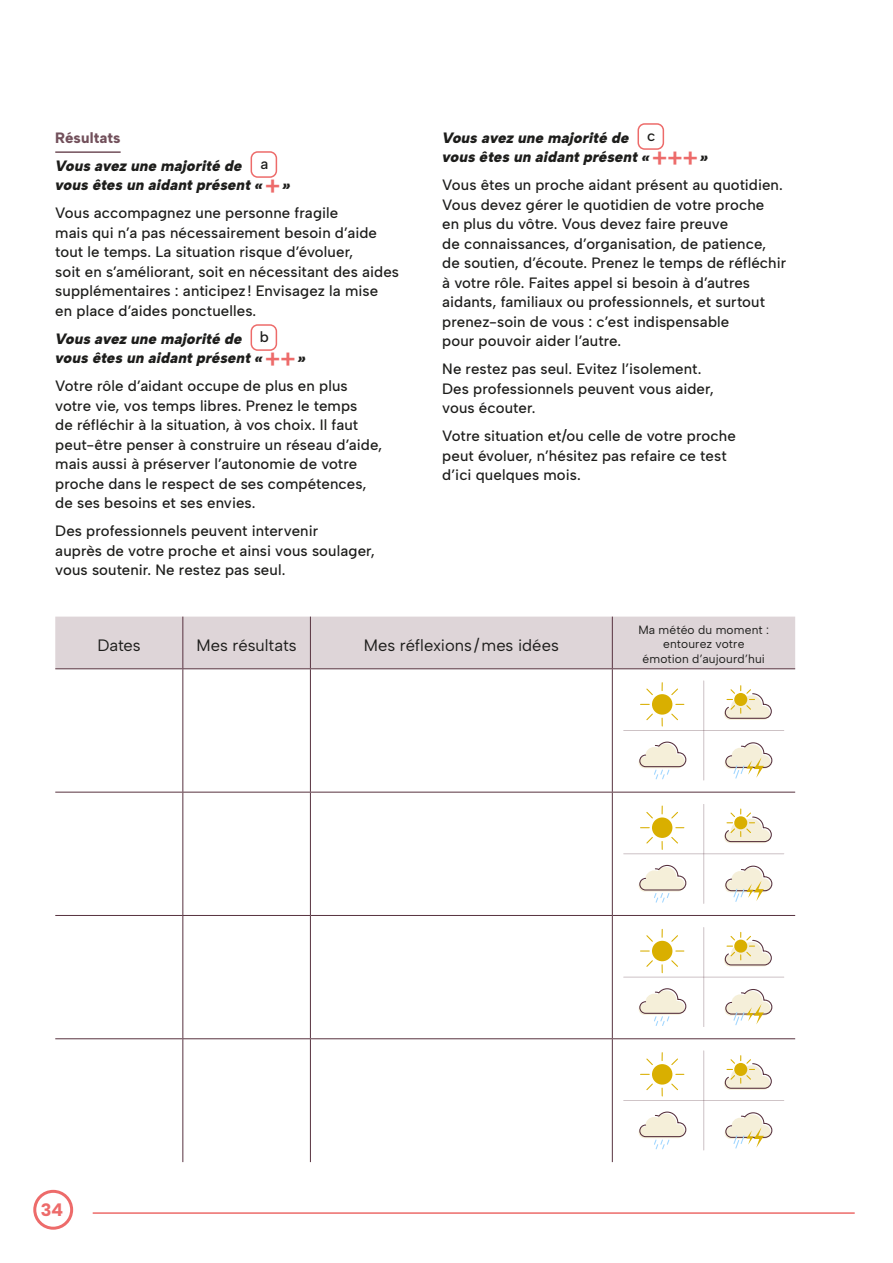
<style>
.page{position:relative;width:893px;height:1263px;background:#fff}
.page>*{position:absolute;margin:0;border:0;box-sizing:border-box;transform-origin:0 0}
.t1{font:800 18px "Albert Sans";color:#ed6b6a}
.TB_-_LVL_2{font:16.5px "Albert Sans";color:#1d1d1b}
.texte{font:500 15px/19.5px "Albert Sans";letter-spacing:.005em;color:#1d1d1b}
.texte-2{font:italic 900 15px "Albert Sans";letter-spacing:.01em;color:#1d1d1b}
.T5{font:800 15px "Albert Sans";letter-spacing:.01em;color:#72505b}
.TEST_1{font:500 15px "Albert Sans";color:#1d1d1b}
.TB_-_LVL_2-2{font:12px/14.4px "Albert Sans";letter-spacing:.015em;color:#1d1d1b;text-align:center}
.s1{font-weight:600;font-style:normal;font-size:25.5px;color:#ed6b6a}
</style>
<div class="page">
<hr style="left:55px;top:151px;width:66px;height:2px;background:#72505b">
<div style="left:251px;top:151px;width:26px;height:27px;border:2px solid #ed6b6a;border-radius:6px"></div>
<div style="left:251px;top:324px;width:26px;height:27px;border:2px solid #ed6b6a;border-radius:6px"></div>
<div style="left:637px;top:123px;width:27px;height:27px;border:2px solid #ed6b6a;border-radius:6px"></div>
<div style="left:55px;top:617px;width:740px;height:51px;background:#ded5d8"></div>
<hr style="left:182px;top:669px;width:1px;height:123px;background:#57323f">
<hr style="left:310px;top:669px;width:1px;height:123px;background:#57323f">
<hr style="left:612px;top:669px;width:1px;height:123px;background:#57323f">
<hr style="left:55px;top:792px;width:128px;height:1px;background:#57323f">
<hr style="left:183px;top:792px;width:127px;height:1px;background:#57323f">
<hr style="left:182px;top:792px;width:1px;height:123px;background:#57323f">
<hr style="left:310px;top:792px;width:302px;height:1px;background:#57323f">
<hr style="left:310px;top:792px;width:1px;height:123px;background:#57323f">
<hr style="left:612px;top:792px;width:183px;height:1px;background:#57323f">
<hr style="left:612px;top:792px;width:1px;height:123px;background:#57323f">
<hr style="left:55px;top:915px;width:128px;height:1px;background:#57323f">
<hr style="left:183px;top:915px;width:127px;height:1px;background:#57323f">
<hr style="left:182px;top:916px;width:1px;height:122px;background:#57323f">
<hr style="left:310px;top:915px;width:302px;height:1px;background:#57323f">
<hr style="left:310px;top:916px;width:1px;height:122px;background:#57323f">
<hr style="left:612px;top:915px;width:183px;height:1px;background:#57323f">
<hr style="left:612px;top:916px;width:1px;height:122px;background:#57323f">
<hr style="left:55px;top:1038px;width:128px;height:1px;background:#57323f">
<hr style="left:183px;top:1038px;width:127px;height:1px;background:#57323f">
<hr style="left:182px;top:1039px;width:1px;height:123px;background:#57323f">
<hr style="left:310px;top:1038px;width:302px;height:1px;background:#57323f">
<hr style="left:310px;top:1039px;width:1px;height:123px;background:#57323f">
<hr style="left:612px;top:1038px;width:183px;height:1px;background:#57323f">
<hr style="left:612px;top:1039px;width:1px;height:123px;background:#57323f">
<hr style="left:55px;top:668px;width:128px;height:1px;background:#57323f">
<hr style="left:183px;top:668px;width:127px;height:1px;background:#57323f">
<hr style="left:310px;top:668px;width:302px;height:1px;background:#57323f">
<hr style="left:612px;top:668px;width:183px;height:1px;background:#57323f">
<hr style="left:182px;top:617px;width:1px;height:51px;background:#57323f">
<hr style="left:310px;top:617px;width:1px;height:51px;background:#57323f">
<hr style="left:612px;top:617px;width:1px;height:51px;background:#57323f">
<div style="left:652px;top:694px;width:20px;height:21px;background:#d9af00;border-radius:50%"></div>
<svg style="left:646px;top:713px;width:7px;height:8px"></svg>
<svg style="left:646px;top:688px;width:7px;height:8px"></svg>
<svg style="left:671px;top:688px;width:7px;height:8px"></svg>
<svg style="left:671px;top:713px;width:7px;height:8px"></svg>
<svg style="left:724px;top:686px;width:48px;height:34px"></svg>
<svg style="left:639px;top:741px;width:48px;height:39px"></svg>
<svg style="left:725px;top:742px;width:48px;height:37px"></svg>
<hr style="left:624px;top:730px;width:160px;height:1px;background:#56303c">
<hr style="left:703px;top:681px;width:1px;height:99px;background:#56303c">
<div style="left:652px;top:817px;width:20px;height:21px;background:#d9af00;border-radius:50%"></div>
<svg style="left:646px;top:837px;width:7px;height:7px"></svg>
<svg style="left:646px;top:812px;width:7px;height:7px"></svg>
<svg style="left:671px;top:812px;width:7px;height:7px"></svg>
<svg style="left:671px;top:837px;width:7px;height:7px"></svg>
<svg style="left:724px;top:809px;width:48px;height:34px"></svg>
<svg style="left:639px;top:864px;width:48px;height:39px"></svg>
<svg style="left:725px;top:865px;width:48px;height:37px"></svg>
<hr style="left:624px;top:853px;width:160px;height:1px;background:#56303c">
<hr style="left:703px;top:804px;width:1px;height:99px;background:#56303c">
<div style="left:652px;top:941px;width:20px;height:20px;background:#d9af00;border-radius:50%"></div>
<svg style="left:646px;top:960px;width:7px;height:7px"></svg>
<svg style="left:646px;top:935px;width:7px;height:7px"></svg>
<svg style="left:671px;top:935px;width:7px;height:7px"></svg>
<svg style="left:671px;top:960px;width:7px;height:7px"></svg>
<svg style="left:724px;top:932px;width:48px;height:34px"></svg>
<svg style="left:639px;top:988px;width:48px;height:38px"></svg>
<svg style="left:725px;top:989px;width:48px;height:37px"></svg>
<hr style="left:624px;top:977px;width:160px;height:1px;background:#56303c">
<hr style="left:703px;top:927px;width:1px;height:100px;background:#56303c">
<div style="left:652px;top:1064px;width:20px;height:20px;background:#d9af00;border-radius:50%"></div>
<svg style="left:646px;top:1083px;width:7px;height:8px"></svg>
<svg style="left:646px;top:1058px;width:7px;height:7px"></svg>
<svg style="left:671px;top:1058px;width:7px;height:7px"></svg>
<svg style="left:671px;top:1083px;width:7px;height:8px"></svg>
<svg style="left:724px;top:1056px;width:48px;height:34px"></svg>
<svg style="left:639px;top:1111px;width:48px;height:39px"></svg>
<svg style="left:725px;top:1112px;width:48px;height:37px"></svg>
<hr style="left:624px;top:1100px;width:160px;height:1px;background:#56303c">
<hr style="left:703px;top:1051px;width:1px;height:99px;background:#56303c">
<hr style="left:93px;top:1212px;width:762px;height:2px;background:#ed6b6a">
<div style="left:33px;top:1190px;width:40px;height:40px;border:3px solid #ed6b6a;border-radius:50%"></div>
<p class="T5" style="left:55px;top:129px;width:67px">Résultats</p>
<p class="texte-2" style="left:55px;top:157px;width:188px">Vous avez une majorité de</p>
<p class="texte-2" style="left:55px;top:176px;width:237px">vous êtes un aidant présent «<span class="s1">+</span>»</p>
<p class="texte" style="left:55px;top:203px;width:345px">Vous accompagnez une personne fragile<br>mais qui n’a pas nécessairement besoin d’aide tout le temps. La situation risque d’évoluer,<br>soit en s’améliorant, soit en nécessitant des aides supplémentaires : anticipez ! Envisagez la mise<br>en place d’aides ponctuelles.</p>
<p class="texte-2" style="left:55px;top:330px;width:188px">Vous avez une majorité de</p>
<p class="texte-2" style="left:55px;top:349px;width:252px">vous êtes un aidant présent «<span class="s1">++</span>»</p>
<p class="texte" style="left:55px;top:376px;width:329px">Votre rôle d’aidant occupe de plus en plus votre vie, vos temps libres. Prenez le temps<br>de réfléchir à la situation, à vos choix. Il faut peut‑être penser à construire un réseau d’aide, mais aussi à préserver l’autonomie de votre proche dans le respect de ses compétences, de ses besoins et ses envies.</p>
<p class="texte" style="left:55px;top:521px;width:321px">Des professionnels peuvent intervenir<br>auprès de votre proche et ainsi vous soulager, vous soutenir. Ne restez pas seul.</p>
<p class="TEST_1" style="left:260px;top:154px;width:9px">a</p>
<p class="TEST_1" style="left:260px;top:327px;width:10px">b</p>
<p class="texte-2" style="left:442px;top:129px;width:188px">Vous avez une majorité de</p>
<p class="texte-2" style="left:442px;top:148px;width:267px">vous êtes un aidant présent «<span class="s1">+++</span>»</p>
<p class="texte" style="left:442px;top:175px;width:345px">Vous êtes un proche aidant présent au quotidien.<br>Vous devez gérer le quotidien de votre proche<br>en plus du vôtre. Vous devez faire preuve<br>de connaissances, d’organisation, de patience, de soutien, d’écoute. Prenez le temps de réfléchir à votre rôle. Faites appel si besoin à d’autres aidants, familiaux ou professionnels, et surtout prenez-soin de vous : c’est indispensable<br>pour pouvoir aider l’autre.</p>
<p class="texte" style="left:442px;top:359px;width:273px">Ne restez pas seul. Evitez l’isolement.<br>Des professionnels peuvent vous aider, vous écouter.</p>
<p class="texte" style="left:442px;top:426px;width:295px">Votre situation et/ou celle de votre proche peut évoluer, n’hésitez pas refaire ce test d’ici quelques mois.</p>
<p class="TEST_1" style="left:647px;top:126px;width:10px">c</p>
<p class="TB_-_LVL_2" style="left:97px;top:635px;width:45px">Dates</p>
<p class="TB_-_LVL_2" style="left:197px;top:635px;width:102px">Mes résultats</p>
<p class="TB_-_LVL_2" style="left:364px;top:635px;width:196px">Mes réflexions / mes idées</p>
<p class="TB_-_LVL_2-2" style="left:638px;top:623px;width:132px">Ma météo du moment : entourez votre émotion d’aujourd’hui</p>
<p class="t1" style="left:41px;top:1199px;width:24px">34</p>
</div>
